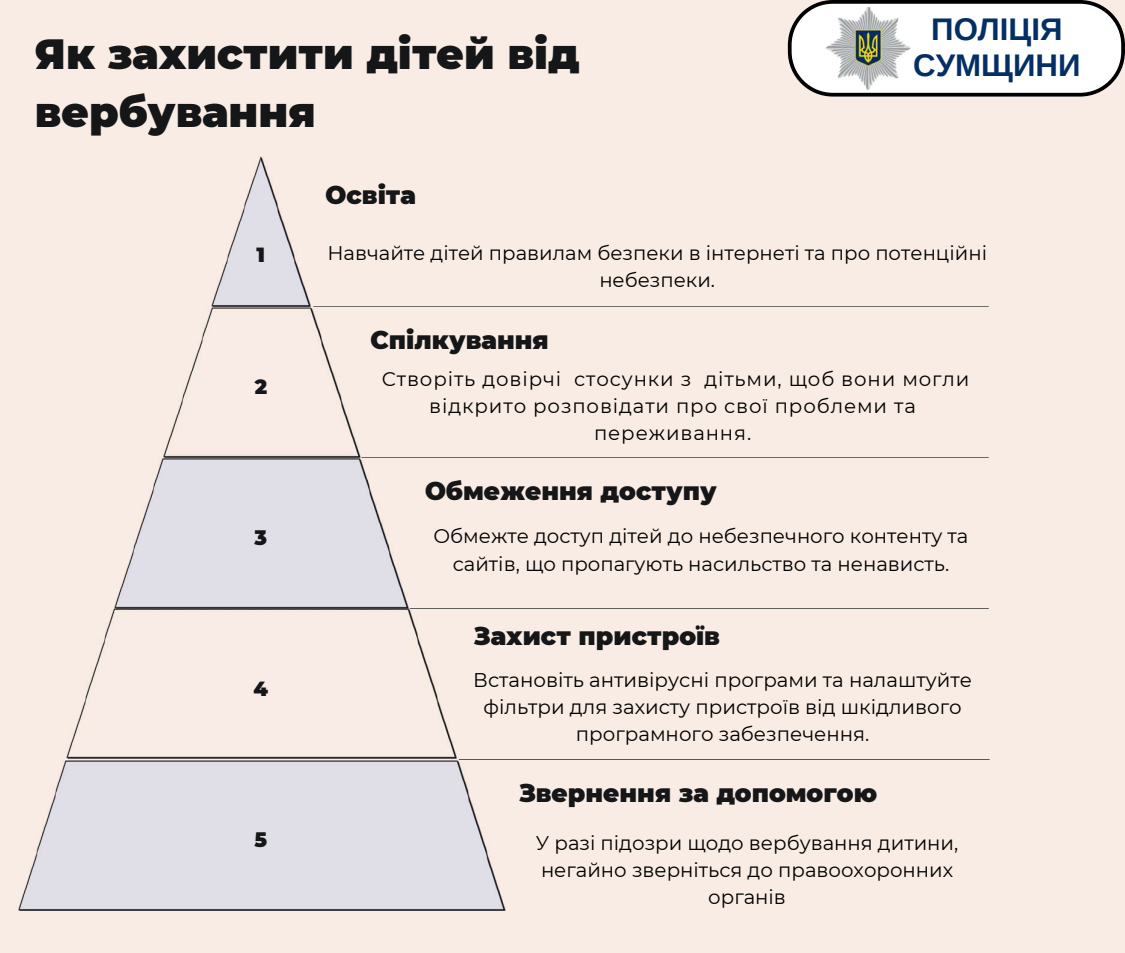
<style>
.page{position:relative;width:1125px;height:953px;background:#fff}
.page>*{position:absolute;margin:0;border:0;box-sizing:border-box;transform-origin:0 0}
.t1{font:900 42.25px "Montserrat";color:#151617}
.t2{font:700 31.25px "Arimo";color:#042f65}
.t3{font:900 25px "Montserrat";color:#151617}
.t4{font:900 20.5px "Montserrat";color:#151617}
.t5{font:19.75px/27.2px "Montserrat";color:#000;text-align:center}
.t6{font:19.75px/27.2px "Montserrat";letter-spacing:.045em;color:#000;text-align:center}
</style>
<div class="page">
<div style="left:0;top:0;width:1125px;height:952px;background:#f8ece4"></div>
<svg style="left:313px;top:306px;width:676px;height:1px"></svg>
<img style="left:211px;top:157px;width:100px;height:150px">
<img style="left:163px;top:308px;width:197px;height:150px">
<img style="left:115px;top:458px;width:293px;height:150px">
<img style="left:67px;top:609px;width:390px;height:150px">
<img style="left:19px;top:760px;width:486px;height:150px">
<svg style="left:788px;top:0;width:337px;height:97px"></svg>
<img style="left:826px;top:7px;width:85px;height:82px">
<h1 class="t1" style="left:35px;top:28px;width:546px">Як захистити дітей від</h1>
<h1 class="t1" style="left:35px;top:86px;width:282px">вербування</h1>
<p class="t3" style="left:326px;top:179px;width:92px">Освіта</p>
<h2 class="t2" style="left:931px;top:12px;width:133px">ПОЛІЦІЯ</h2>
<h2 class="t2" style="left:913px;top:48px;width:169px">СУМЩИНИ</h2>
<p class="t4" style="left:257px;top:243px;width:10px">1</p>
<p class="t4" style="left:255px;top:373px;width:14px">2</p>
<p class="t4" style="left:255px;top:524px;width:14px">3</p>
<p class="t4" style="left:254px;top:675px;width:16px">4</p>
<p class="t4" style="left:255px;top:826px;width:14px">5</p>
<p class="t5" style="left:327px;top:239px;width:661px">Навчайте дітей правилам безпеки в інтернеті та про потенційні небезпеки.</p>
<p class="t3" style="left:370px;top:324px;width:180px">Спілкування</p>
<p class="t6" style="left:382px;top:365px;width:589px">Створіть довірчі стосунки з дітьми, щоб вони могли відкрито розповідати про свої проблеми та переживання.</p>
<p class="t3" style="left:425px;top:475px;width:293px">Обмеження доступу</p>
<p class="t5" style="left:433px;top:522px;width:537px">Обмежте доступ дітей до небезпечного контенту та сайтів, що пропагують насильство та ненависть.</p>
<p class="t3" style="left:474px;top:621px;width:248px">Захист пристроїв</p>
<p class="t5" style="left:473px;top:666px;width:500px">Встановіть антивірусні програми та налаштуйте фільтри для захисту пристроїв від шкідливого програмного забезпечення.</p>
<p class="t3" style="left:519px;top:777px;width:360px">Звернення за допомогою</p>
<p class="t5" style="left:536px;top:829px;width:424px">У разі підозри щодо вербування дитини, негайно зверніться до правоохоронних органів</p>
</div>
